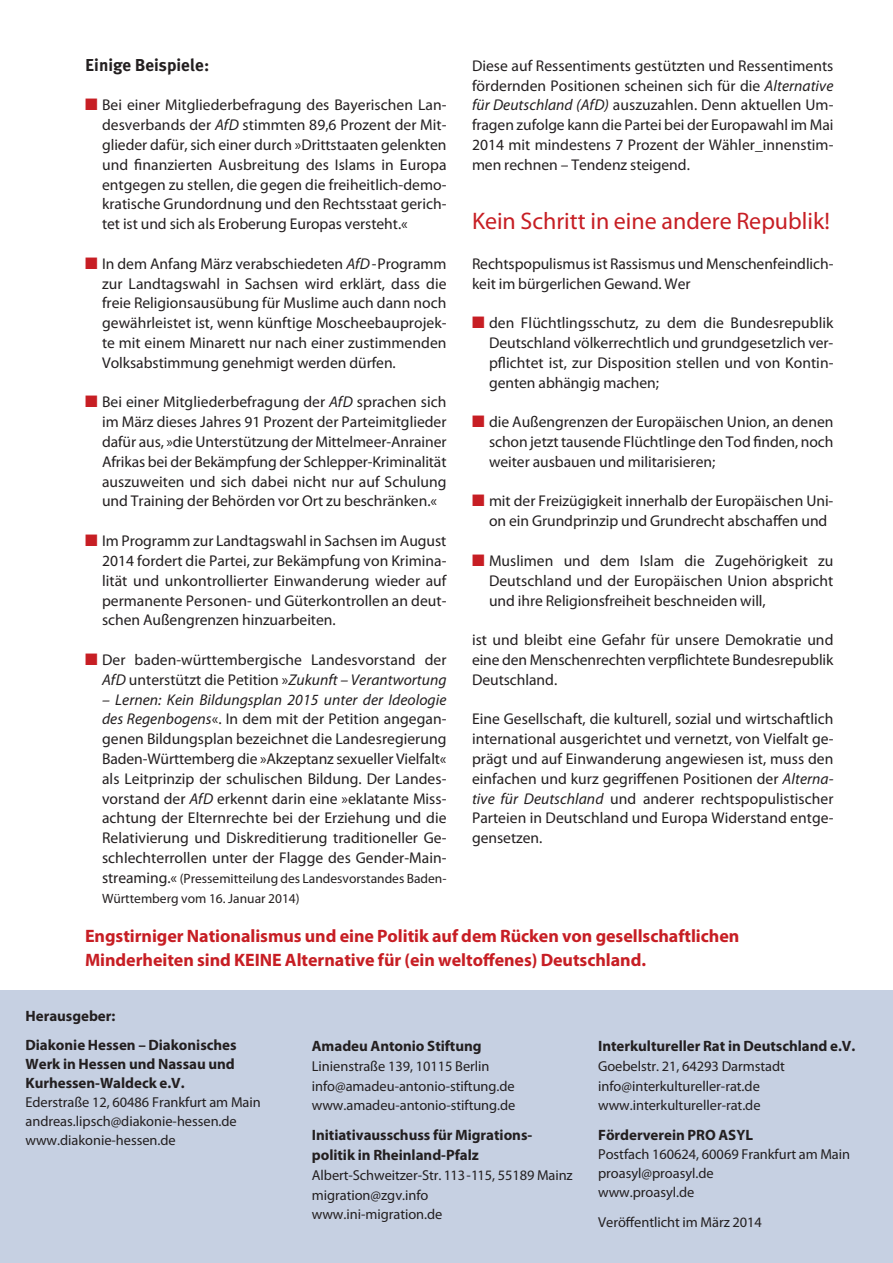
<style>
.page{position:relative;width:893px;height:1263px;background:#fff}
.page>*{position:absolute;margin:0;border:0;box-sizing:border-box;transform-origin:0 0}
.t1{font:24px "Myriad Pro";color:#c71e24}
.t2{font:700 18px/24px "Myriad Pro";letter-spacing:-.005em;color:#c71e24}
.t3{font:700 17.25px "Meta Plus";color:#231f20}
.t4{font:15.6px/19.8px "Myriad Pro";letter-spacing:-.005em;color:#231f20;text-align:justify}
.t5{font:700 15px/28.8px "Myriad Pro";letter-spacing:-.005em;color:#231f20}
.t6{font:14.4px/19.8px "Myriad Pro";letter-spacing:-.005em;color:#231f20}
.t7{font:13.5px/19.8px "Myriad Pro";color:#231f20}
.s1{color:#c71e24}
.s2{font-style:italic}
.s3{font-size:15.6px}
</style>
<div class="page">
<div style="left:0;top:991px;width:893px;height:272px;background:#c6d0e2"></div>
<p class="t3" style="left:85px;top:58px;width:126px">Einige Beispiele:</p>
<p class="t4" style="left:102px;top:97px;width:346px;text-indent:-17px"><span class="s1">■</span> Bei einer Mitgliederbefragung des Bayerischen Lan&shy;desverbands der <span class="s2">AfD</span> stimmten 89,6 Prozent der Mit&shy;glieder dafür, sich einer durch »Drittstaaten gelenkten und finanzierten Ausbreitung des Islams in Europa entgegen zu stellen, die gegen die freiheitlich-demo&shy;kratische Grundordnung und den Rechtsstaat gerich&shy;tet ist und sich als Eroberung Europas versteht.«</p>
<p class="t4" style="left:102px;top:255px;width:346px;text-indent:-17px"><span class="s1">■</span> In dem Anfang März verabschiedeten <span class="s2">AfD</span>-Programm zur Landtagswahl in Sachsen wird erklärt, dass die freie Religionsausübung für Muslime auch dann noch gewährleistet ist, wenn künftige Moscheebauprojek&shy;te mit einem Minarett nur nach einer zustimmenden Volksabstimmung genehmigt werden dürfen.</p>
<p class="t4" style="left:102px;top:394px;width:346px;text-indent:-17px"><span class="s1">■</span> Bei einer Mitgliederbefragung der <span class="s2">AfD</span> sprachen sich im März dieses Jahres 91 Prozent der Parteimitglieder dafür aus, »die Unterstützung der Mittelmeer-Anrainer Afrikas bei der Bekämpfung der Schlepper-Kriminalität auszuweiten und sich dabei nicht nur auf Schulung und Training der Behörden vor Ort zu beschränken.«</p>
<p class="t4" style="left:102px;top:532px;width:346px;text-indent:-17px"><span class="s1">■</span> Im Programm zur Landtagswahl in Sachsen im August 2014 fordert die Partei, zur Bekämpfung von Krimina - lität und unkontrollierter Einwanderung wieder auf permanente Personen- und Güterkontrollen an deut&shy;schen Außengrenzen hinzuarbeiten.</p>
<p class="t4" style="left:85px;top:651px;width:363px;text-align:right"><span class="s1">■</span> Der baden-württembergische Landesvorstand der<br><span class="s2">AfD</span> unterstützt die Petition »<span class="s2">Zukunft – Verantwortung</span></p>
<p class="t4" style="left:102px;top:691px;width:346px"><span class="s2">– Lernen: Kein Bildungsplan 2015 unter der Ideologie des Regenbogens</span>«. In dem mit der Petition angegan&shy;genen Bildungsplan bezeichnet die Landesregierung Baden-Württemberg die »Akzeptanz sexueller Vielfalt« als Leitprinzip der schulischen Bildung. Der Landes&shy;vorstand der <span class="s2">AfD</span> erkennt darin eine »eklatante Miss&shy;achtung der Elternrechte bei der Erziehung und die Relativierung und Diskreditierung traditioneller Ge&shy;schlechterrollen unter der Flagge des Gender-Main-</p>
<p class="t7" style="left:102px;top:869px;width:346px"><span class="s3">streaming.«</span> (Pressemitteilung des Landesvorstandes Baden-<br>Württemberg vom 16. Januar 2014)</p>
<p class="t4" style="left:472px;top:57px;width:363px">Diese auf Ressentiments gestützten und Ressentiments fördernden Positionen scheinen sich für die <span class="s2">Alternative für Deutschland (AfD)</span> auszuzahlen. Denn aktuellen Um&shy;fragen zufolge kann die Partei bei der Europawahl im Mai 2014 mit mindestens 7 Prozent der Wähler_innenstim&shy;men rechnen – Tendenz steigend.</p>
<h1 class="t1" style="left:472px;top:212px;width:359px">Kein Schritt in eine andere Republik!</h1>
<p class="t4" style="left:472px;top:255px;width:363px">Rechtspopulismus ist Rassismus und Menschenfeindlich&shy;keit im bürgerlichen Gewand. Wer</p>
<p class="t4" style="left:489px;top:314px;width:346px;text-indent:-17px"><span class="s1">■</span> den Flüchtlingsschutz, zu dem die Bundesrepublik Deutschland völkerrechtlich und grundgesetzlich ver&shy;pflichtet ist, zur Disposition stellen und von Kontin&shy;genten abhängig machen;</p>
<p class="t4" style="left:489px;top:413px;width:346px;text-indent:-17px"><span class="s1">■</span> die Außengrenzen der Europäischen Union, an denen schon jetzt tausende Flüchtlinge den Tod finden, noch weiter ausbauen und militarisieren;</p>
<p class="t4" style="left:489px;top:493px;width:346px;text-indent:-17px"><span class="s1">■</span> mit der Freizügigkeit innerhalb der Europäischen Uni&shy;on ein Grundprinzip und Grundrecht abschaffen und</p>
<p class="t4" style="left:489px;top:552px;width:346px;text-indent:-17px"><span class="s1">■</span> Muslimen und dem Islam die Zugehörigkeit zu Deutsch land und der Europäischen Union abspricht und ihre Religionsfreiheit beschneiden will,</p>
<p class="t4" style="left:472px;top:631px;width:363px">ist und bleibt eine Gefahr für unsere Demokratie und eine den Menschenrechten verpflichtete Bundesrepublik Deutschland.</p>
<p class="t4" style="left:472px;top:710px;width:363px">Eine Gesellschaft, die kulturell, sozial und wirtschaftlich international ausgerichtet und vernetzt, von Vielfalt ge&shy;prägt und auf Einwanderung angewiesen ist, muss den einfachen und kurz gegriffenen Positionen der <span class="s2">Alter na - tive für Deutschland</span> und anderer rechtspopulistischer Parteien in Deutschland und Europa Widerstand entge&shy;gensetzen.</p>
<p class="t2" style="left:85px;top:926px;width:656px">Engstirniger Nationalismus und eine Politik auf dem Rücken von gesellschaftlichen<br>Minder heiten sind KEINE Alternative für (ein weltoffenes) Deutschland.</p>
<p class="t5" style="left:26px;top:1003px;width:213px">Herausgeber:<br>Diakonie Hessen – Diakonisches</p>
<p class="t5" style="left:26px;top:1056px;width:211px;line-height:18.9px">Werk in Hessen und Nassau und<br>Kurhessen-Waldeck e.V.</p>
<p class="t6" style="left:26px;top:1094px;width:237px;line-height:18.9px">Ederstraße 12, 60486 Frankfurt am Main andreas.lipsch@diakonie-hessen.de www.diakonie-hessen.de</p>
<p class="t5" style="left:312px;top:1033px;width:171px">Amadeu Antonio Stiftung</p>
<p class="t6" style="left:312px;top:1057px;width:205px">Linienstraße 139, 10115 Berlin info@amadeu-antonio-stiftung.de www.amadeu-antonio-stiftung.de</p>
<p class="t5" style="left:312px;top:1126px;width:222px;line-height:19.8px">Initiativausschuss für Migrations&shy;politik in Rheinland-Pfalz</p>
<p class="t6" style="left:312px;top:1166px;width:262px">Albert-Schweitzer-Str. 113-115, 55189 Mainz migration@zgv.info<br>www.ini-migration.de</p>
<p class="t5" style="left:598px;top:1033px;width:259px">Interkultureller Rat in Deutschland e.V.</p>
<p class="t6" style="left:598px;top:1057px;width:188px">Goebelstr. 21, 64293 Darmstadt info@interkultureller-rat.de www.interkultureller-rat.de</p>
<p class="t5" style="left:598px;top:1122px;width:156px">Förderverein PRO ASYL</p>
<p class="t6" style="left:598px;top:1146px;width:253px;line-height:18.9px">Postfach 160624, 60069 Frankfurt am Main proasyl@proasyl.de<br>www.proasyl.de</p>
<p class="t6" style="left:598px;top:1213px;width:165px">Veröffentlicht im März 2014</p>
</div>
